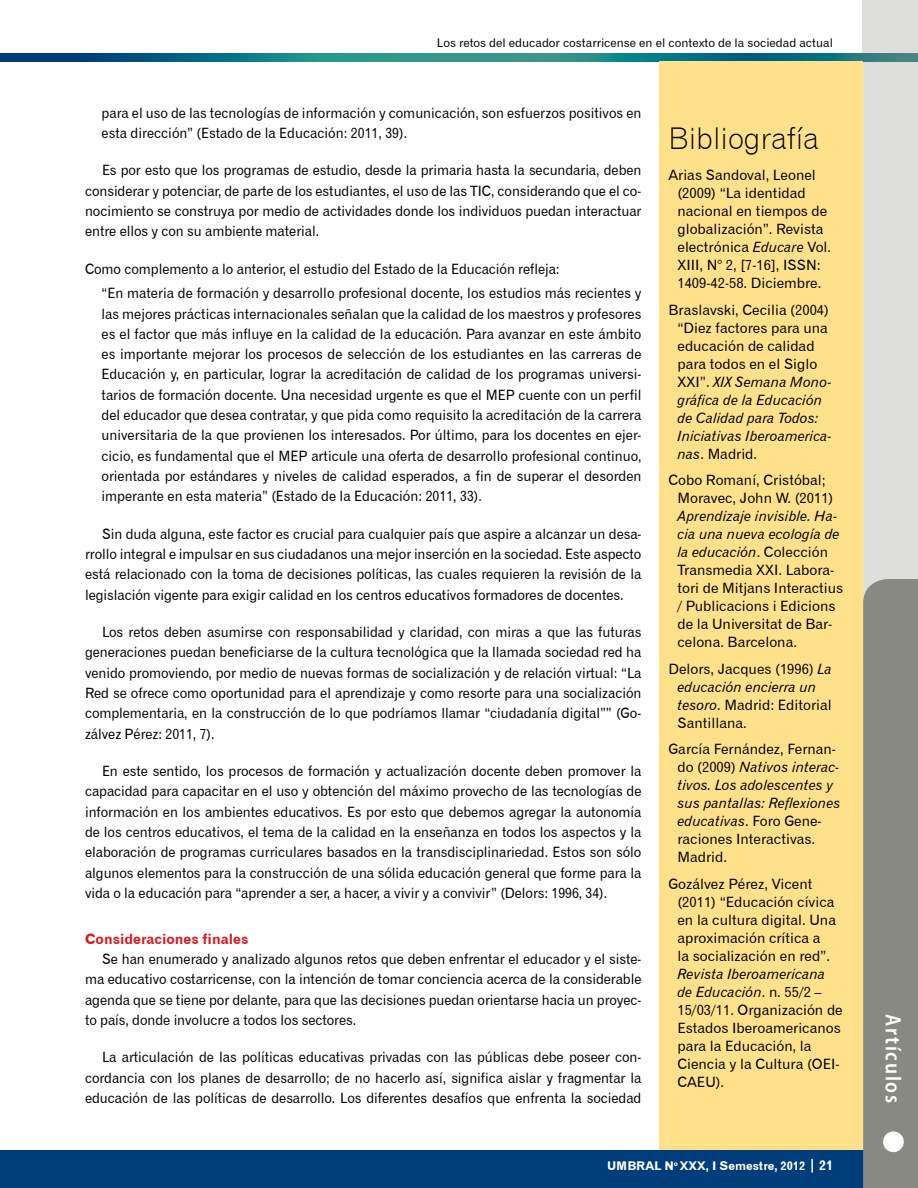
<style>
.page{position:relative;width:918px;height:1188px;background:#fff}
.page>*{position:absolute;margin:0;border:0;box-sizing:border-box;transform-origin:0 0}
.t1{font:30px "Gothic 720 BT Light B";color:#000}
.t2{font:600 semi-condensed 22.05px "Myriad Pro";letter-spacing:.08em;color:#fff;scale:.95 1}
.t3{font:14.25px/20.2px "Gothic 720 BT Roman B";color:#000;text-align:justify;scale:.95 1}
.t4{font:14.25px/18px "Gothic 720 BT Roman B";color:#000}
.t5{font:14.25px/18px "Gothic 720 BT Italic B";color:#000}
.t6{font:14.25px "Gothic 720 BT Bold B";color:#d91a21}
.t7{font:12px "Gothic 720 BT Roman B";color:#000}
.t8{font:12px "Gothic 720 BT Bold B";color:#fff}
.s1{font-family:"Gothic 720 BT Italic B"}
.s2{font-family:"Gothic 720 BT Roman B"}
.s3{font-size:13.5px}
</style>
<div class="page">
<div style="left:863px;top:0;width:55px;height:658px;background:#dedfdb"></div>
<div style="left:0;top:1150px;width:918px;height:38px;background:#003d7b"></div>
<svg style="left:0;top:53px;width:918px;height:9px"></svg>
<svg style="left:811px;top:1159px;width:2px;height:14px"></svg>
<div style="left:863px;top:579px;width:55px;height:609px;background:#888982"></div>
<div style="left:883px;top:1131px;width:21px;height:21px;background:#fff;border-radius:50%"></div>
<div style="left:659px;top:62px;width:204px;height:1088px;background:#ffe18c"></div>
<p class="t7" style="left:437px;top:36px;width:398px">Los retos del educador costarricense en el contexto de la sociedad actual</p>
<p class="t3" style="left:102px;top:102px;width:570px">para el uso de las tecnologías de información y comunicación, son esfuerzos positivos en esta dirección” (Estado de la Educación: 2011, 39).</p>
<p class="t3" style="left:85px;top:160px;width:587px;text-indent:17px">Es por esto que los programas de estudio, desde la primaria hasta la secundaria, deben considerar y potenciar, de parte de los estudiantes, el uso de las TIC, considerando que el co&shy;nocimiento se construya por medio de actividades donde los individuos puedan interactuar entre ellos y con su ambiente material.</p>
<p class="t3" style="left:102px;top:256px;width:570px;line-height:24.6px;text-indent:-17px">Como complemento a lo anterior, el estudio del Estado de la Educación refleja:<br>“En materia de formación y desarrollo profesional docente, los estudios más recientes y</p>
<p class="t3" style="left:102px;top:303px;width:570px">las mejores prácticas internacionales señalan que la calidad de los maestros y profesores es el factor que más influye en la calidad de la educación. Para avanzar en este ámbito es importante mejorar los procesos de selección de los estudiantes en las carreras de Educación y, en particular, lograr la acreditación de calidad de los programas universi&shy;tarios de formación docente. Una necesidad urgente es que el MEP cuente con un perfil del educador que desea contratar, y que pida como requisito la acreditación de la carrera universitaria de la que provienen los interesados. Por último, para los docentes en ejer&shy;cicio, es fundamental que el MEP articule una oferta de desarrollo profesional continuo, orientada por estándares y niveles de calidad esperados, a fin de superar el desorden imperante en esta materia” (Estado de la Educación: 2011, 33).</p>
<p class="t3" style="left:85px;top:523px;width:587px;text-indent:17px">Sin duda alguna, este factor es crucial para cualquier país que aspire a alcanzar un desa&shy;rrollo integral e impulsar en sus ciudadanos una mejor inserción en la sociedad. Este aspecto está relacionado con la toma de decisiones políticas, las cuales requieren la revisión de la legislación vigente para exigir calidad en los centros educativos formadores de docentes.</p>
<p class="t3" style="left:85px;top:622px;width:587px;text-indent:17px">Los retos deben asumirse con responsabilidad y claridad, con miras a que las futuras generaciones puedan beneficiarse de la cultura tecnológica que la llamada sociedad red ha venido promoviendo, por medio de nuevas formas de socialización y de relación virtual: “La Red se ofrece como oportunidad para el aprendizaje y como resorte para una socialización complementaria, en la construcción de lo que podríamos llamar “ciudadanía digital”” (Go&shy;zálvez Pérez: 2011, 7).</p>
<p class="t3" style="left:85px;top:761px;width:587px;text-indent:17px">En este sentido, los procesos de formación y actualización docente deben promover la capacidad para capacitar en el uso y obtención del máximo provecho de las tecnologías de información en los ambientes educativos. Es por esto que debemos agregar la autonomía de los centros educativos, el tema de la calidad en la enseñanza en todos los aspectos y la elaboración de programas curriculares basados en la transdisciplinariedad. Estos son sólo algunos elementos para la construcción de una sólida educación general que forme para la vida o la educación para “aprender a ser, a hacer, a vivir y a convivir” (Delors: 1996, 34).</p>
<p class="t6" style="left:85px;top:930px;width:165px">Consideraciones finales</p>
<p class="t3" style="left:85px;top:949px;width:587px;text-indent:17px">Se han enumerado y analizado algunos retos que deben enfrentar el educador y el siste&shy;ma educativo costarricense, con la intención de tomar conciencia acerca de la considerable agenda que se tiene por delante, para que las decisiones puedan orientarse hacia un proyec&shy;to país, donde involucre a todos los sectores.</p>
<p class="t3" style="left:85px;top:1047px;width:587px;text-indent:17px">La articulación de las políticas educativas privadas con las públicas debe poseer con&shy;cordancia con los planes de desarrollo; de no hacerlo así, significa aislar y fragmentar la educación de las políticas de desarrollo. Los diferentes desafíos que enfrenta la sociedad</p>
<h1 class="t1" style="left:668px;top:121px;width:152px">Bibliografía</h1>
<p class="t4" style="left:677px;top:166px;width:155px;text-indent:-9px">Arias Sandoval, Leonel (2009) “La identidad nacional en tiempos de globalización”. Revista electrónica <span class="s1">Educare</span> Vol.<br>XIII, N° 2, [7-16], ISSN:<br>1409-42-58. Diciembre.</p>
<p class="t4" style="left:668px;top:300px;width:162px;text-align:center">Braslavski, Cecilia (2004) “Diez factores para una educación de calidad para todos en el Siglo</p>
<p class="t5" style="left:677px;top:372px;width:156px"><span class="s2">XXI”.</span> XIX Semana Mono&shy;gráfica de la Educación de Calidad para Todos:<br>Iniciativas Iberoamerica-</p>
<p class="t4" style="left:668px;top:440px;width:159px;line-height:26.5px;text-indent:9px"><span class="s1">nas</span>. Madrid.<br>Cobo Romaní, Cristóbal;</p>
<p class="t4" style="left:677px;top:489px;width:158px">Moravec, John W. (2011)</p>
<p class="t5" style="left:677px;top:507px;width:164px">Aprendizaje invisible. Ha&shy;cia una nueva ecología de la educación<span class="s2">. Colección</span></p>
<p class="t4" style="left:677px;top:561px;width:167px">Transmedia XXI. Labora&shy;tori de Mitjans Interactius / Publicacions i Edicions de la Universitat de Bar&shy;celona. Barcelona.</p>
<p class="t4" style="left:668px;top:659px;width:165px">Delors, Jacques (1996) <span class="s1">La</span></p>
<p class="t5" style="left:677px;top:677px;width:140px">educación encierra un</p>
<p class="t4" style="left:677px;top:695px;width:156px"><span class="s1">tesoro</span>. Madrid: Editorial<br>Santillana.</p>
<p class="t4" style="left:668px;top:740px;width:169px">García Fernández, Fernan-</p>
<p class="t5" style="left:677px;top:758px;width:165px"><span class="s2">do (2009)</span> Nativos interac&shy;tivos. Los adolescentes y sus pantallas: Reflexiones educativas<span class="s2">. Foro Gene-</span></p>
<p class="t4" style="left:677px;top:830px;width:139px">raciones Interactivas.<br>Madrid.</p>
<p class="t4" style="left:677px;top:874px;width:160px;text-indent:-9px">Gozálvez Pérez, Vicent (2011) “Educación cívica en la cultura digital. Una aproximación crítica a<br>la socialización en red”.</p>
<p class="t5" style="left:677px;top:964px;width:149px">Revista Iberoamericana de Educación<span class="s2">. n. 55/2 –</span></p>
<p class="t4" style="left:677px;top:1000px;width:167px">15/03/11. Organización de<br>Estados Iberoamericanos para la Educación, la<br>Ciencia y la Cultura (OEI-<br>CAEU).</p>
<p class="t8" style="left:607px;top:1159px;width:227px">UM BRAL N<sup>o</sup> XXX, I Semestre, 2012 <span class="s3">21</span></p>
<h2 class="t2" style="left:907px;top:1014px;width:95px;rotate:90deg">Artículos</h2>
</div>
